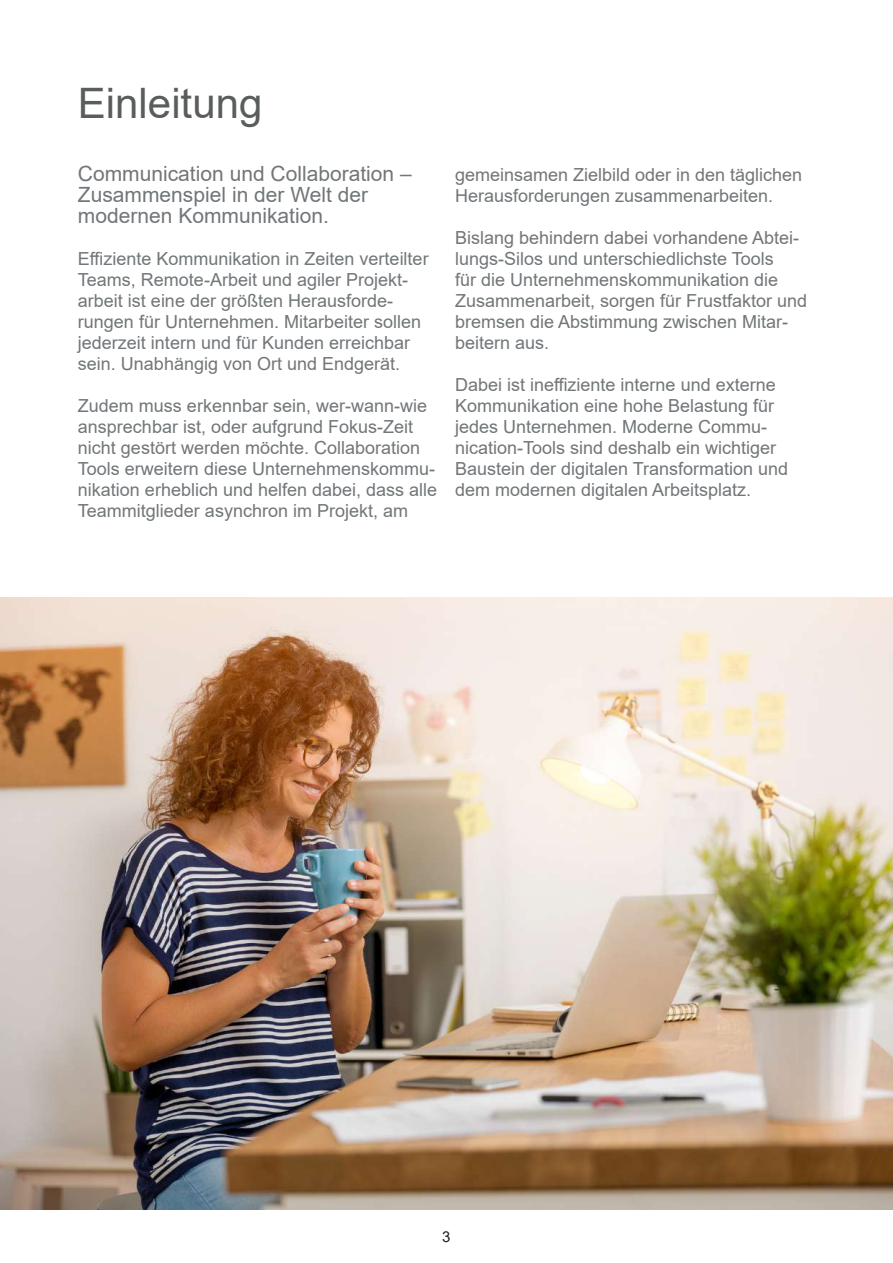
<style>
.page{position:relative;width:893px;height:1263px;background:#fff}
.page>*{position:absolute;margin:0;border:0;box-sizing:border-box;transform-origin:0 0}
.t1{font:42px "Arial";color:#595d5d}
.t2{font:21px/21px "Arial";color:#717679}
.t3{font:18px/21px "Arial";color:#717679}
.t4{font:15px "Arial";color:#231f20}
</style>
<div class="page">
<img style="left:0;top:598px;width:893px;height:612px">
<h1 class="t1" style="left:78px;top:74px;width:186px">Einleitung</h1>
<p class="t2" style="left:78px;top:163px;width:335px">Communication und Collaboration –<br>Zusammenspiel in der Welt der modernen Kommunikation.</p>
<p class="t3" style="left:78px;top:248px;width:352px">Effiziente Kommunikation in Zeiten verteilter Teams, Remote-Arbeit und agiler Projekt&shy;arbeit ist eine der größten Herausforde&shy;rungen für Unternehmen. Mitarbeiter sollen jederzeit intern und für Kunden erreichbar sein. Unabhängig von Ort und Endgerät.</p>
<p class="t3" style="left:78px;top:395px;width:361px">Zudem muss erkennbar sein, wer-wann-wie ansprechbar ist, oder aufgrund Fokus-Zeit nicht gestört werden möchte. Collaboration Tools erweitern diese Unternehmenskommu&shy;nikation erheblich und helfen dabei, dass alle Teammitglieder asynchron im Projekt, am</p>
<p class="t3" style="left:455px;top:164px;width:349px">gemeinsamen Zielbild oder in den täglichen<br>Herausforderungen zusammenarbeiten.</p>
<p class="t3" style="left:455px;top:227px;width:354px">Bislang behindern dabei vorhandene Abtei&shy;lungs-Silos und unterschiedlichste Tools<br>für die Unternehmenskommunikation die Zusammenarbeit, sorgen für Frustfaktor und bremsen die Abstimmung zwischen Mitar&shy;beitern aus.</p>
<p class="t3" style="left:455px;top:374px;width:335px">Dabei ist ineffiziente interne und externe Kommunikation eine hohe Belastung für jedes Unternehmen. Moderne Commu&shy;nication-Tools sind deshalb ein wichtiger Baustein der digitalen Transformation und dem modernen digitalen Arbeitsplatz.</p>
<p class="t4" style="left:442px;top:1226px;width:10px">3</p>
</div>
